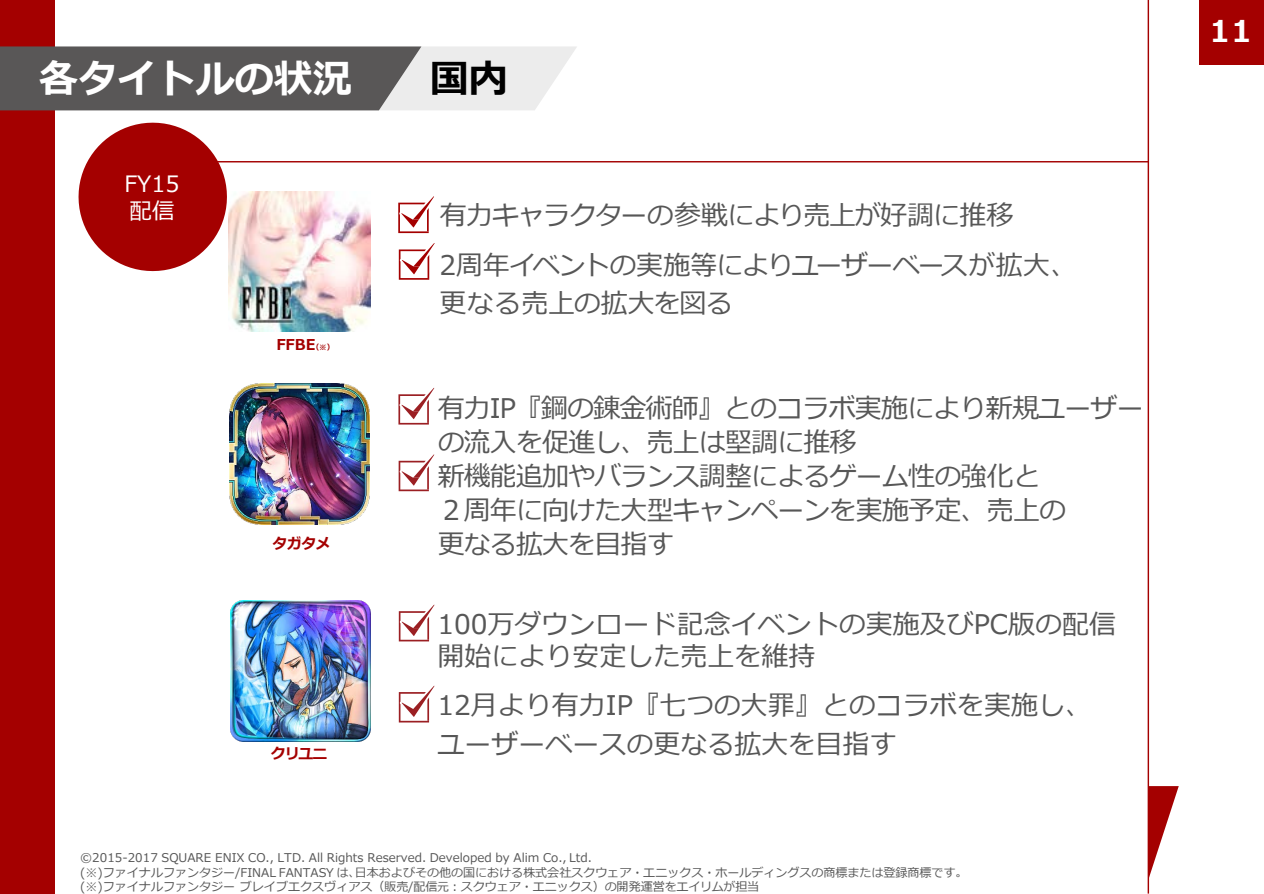
<style>
.page{position:relative;width:1264px;height:894px;background:#fff}
.page>*{position:absolute;margin:0;border:0;box-sizing:border-box;transform-origin:0 0}
.t1{font:700 39px "Meiryo";color:#fff}
.t2{font:700 39px "Meiryo";color:#000}
.t3{font:700 30px "Meiryo";color:#fff}
.t4{font:27px/38.5px "Meiryo";letter-spacing:-.025em;color:#575757}
.t5{font:27px/32.4px "Meiryo";color:#575757}
.t6{font:22.5px "Meiryo";color:#fff}
.t7{font:700 15px "Meiryo";letter-spacing:-.035em;color:#a40000}
.t8{font:12px/14.4px "Meiryo";color:#575757}
.s1{font-size:7.5px}
</style>
<div class="page">
<img style="left:230px;top:600px;width:140px;height:141px">
<img style="left:229px;top:191px;width:141px;height:141px">
<div style="left:0;top:0;width:55px;height:893px;background:#a40000"></div>
<svg style="left:78px;top:123px;width:149px;height:148px"></svg>
<hr style="left:186px;top:161px;width:962px;height:1px;background:#a40000">
<svg style="left:1148px;top:786px;width:30px;height:93px"></svg>
<hr style="left:1147px;top:0;width:1px;height:893px;background:#a40000">
<svg style="left:0;top:46px;width:577px;height:64px;background:#878686"></svg>
<div style="left:1199px;top:0;width:64px;height:64px;background:#a40000"></div>
<svg style="left:399px;top:605px;width:35px;height:36px"></svg>
<svg style="left:399px;top:686px;width:35px;height:36px"></svg>
<svg style="left:398px;top:388px;width:36px;height:36px"></svg>
<svg style="left:398px;top:454px;width:36px;height:37px"></svg>
<img style="left:229px;top:384px;width:141px;height:140px">
<svg style="left:398px;top:196px;width:36px;height:37px"></svg>
<svg style="left:399px;top:243px;width:35px;height:37px"></svg>
<p class="t1" style="left:39px;top:51px;width:314px">各タイトルの状況</p>
<p class="t2" style="left:429px;top:51px;width:80px">国内</p>
<p class="t6" style="left:124px;top:168px;width:57px">FY15</p>
<p class="t6" style="left:129px;top:195px;width:46px">配信</p>
<p class="t7" style="left:276px;top:334px;width:59px">FFBE<span class="s1">（※）</span></p>
<p class="t7" style="left:272px;top:533px;width:60px">タガタメ</p>
<p class="t7" style="left:271px;top:743px;width:58px">クリユニ</p>
<p class="t4" style="left:440px;top:198px;width:575px">有力キャラクターの参戦により売上が好調に推移</p>
<p class="t4" style="left:439px;top:247px;width:639px">2周年イベントの実施等によりユーザーベースが拡大、更なる売上の拡大を図る</p>
<p class="t4" style="left:437px;top:390px;width:707px">有力IP『鋼の錬金術師』とのコラボ実施により新規ユーザー</p>
<p class="t4" style="left:437px;top:424px;width:420px">の流入を促進し、売上は堅調に推移</p>
<p class="t4" style="left:437px;top:458px;width:603px">新機能追加やバランス調整によるゲーム性の強化と</p>
<p class="t4" style="left:437px;top:492px;width:629px">２周年に向けた大型キャンペーンを実施予定、売上の</p>
<p class="t4" style="left:437px;top:526px;width:237px">更なる拡大を目指す</p>
<p class="t5" style="left:437px;top:609px;width:680px">100万ダウンロード記念イベントの実施及びPC版の配信開始により安定した売上を維持</p>
<p class="t5" style="left:437px;top:687px;width:656px;line-height:38.5px">12月より有力IP『七つの大罪』とのコラボを実施し、ユーザーベースの更なる拡大を目指す</p>
<p class="t8" style="left:80px;top:851px;width:513px">©2015-2017 SQUARE ENIX CO., LTD. All Rights Reserved. Developed by Alim Co., Ltd.</p>
<p class="t8" style="left:80px;top:865px;width:882px">(※)ファイナルファンタジー/FINAL FANTASY は､日本およびその他の国における株式会社スクウェア・エニックス・ホールディングスの商標または登録商標です｡(※)ファイナルファンタジーブレイブエクスヴィアス（販売/配信元：スクウェア・エニックス）の開発運営をエイリムが担当</p>
<p class="t3" style="left:1209px;top:10px;width:43px">11</p>
</div>
